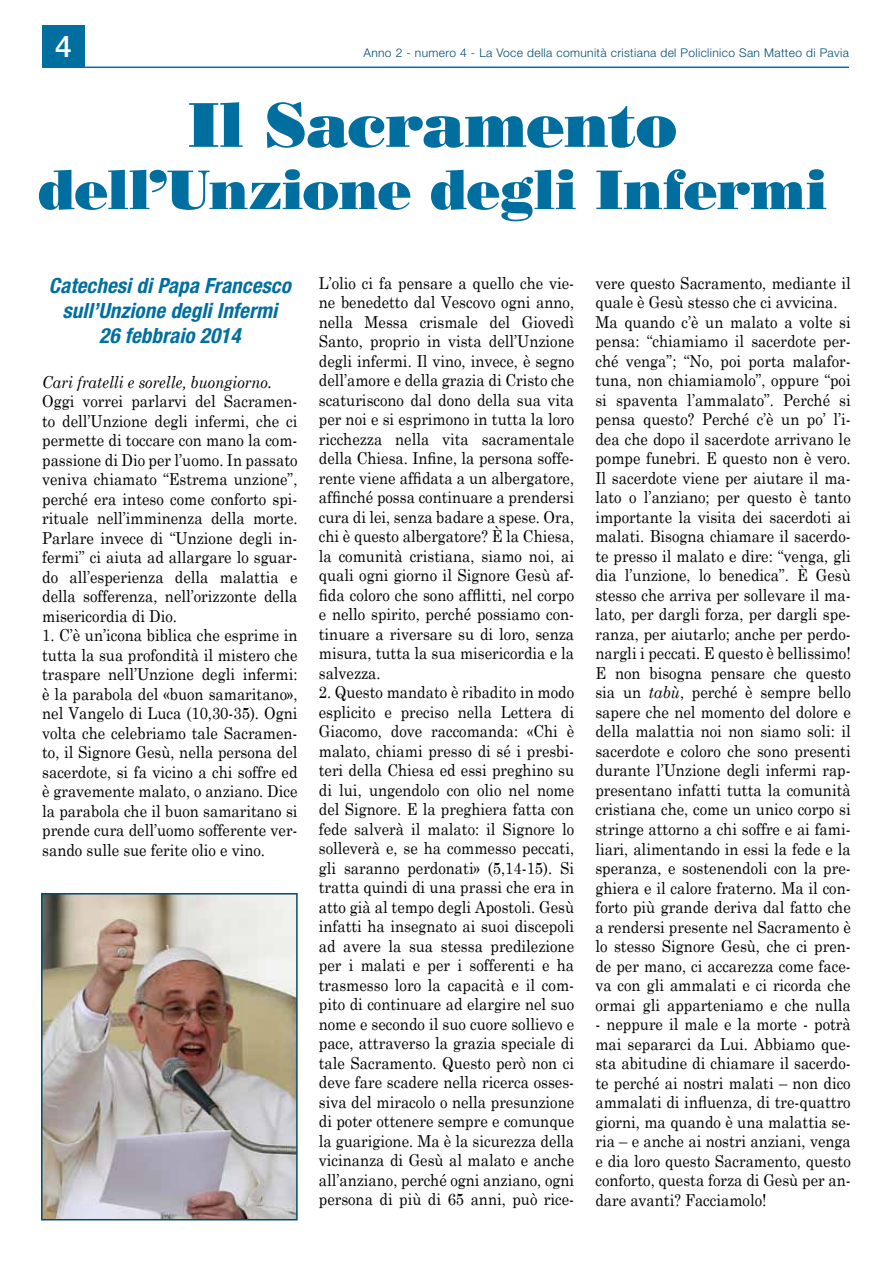
<style>
.page{position:relative;width:893px;height:1263px;background:#fff}
.page>*{position:absolute;margin:0;border:0;box-sizing:border-box;transform-origin:0 0}
.t1{font:63px "Bodoni Poster";letter-spacing:-.01em;color:#006f9f}
.t2{font:55.5px "Bodoni Poster";letter-spacing:-.01em;color:#006f9f}
.t3{font:500 30px "Helvetica Neue";color:#fff}
.t4{font:italic 700 condensed 21px/25.2px "Helvetica Neue";letter-spacing:.005em;color:#006f9f;text-align:center}
.t5{font:16.5px/19.5px "Century Schoolbook";color:#000;text-align:justify;scale:.9 1}
.t6{font:italic 16.5px "Century Schoolbook";color:#000;scale:.9 1}
.t7{font:300 12px "Helvetica Neue";letter-spacing:.03em;color:#004d70}
.s1{font-style:italic}
</style>
<div class="page">
<div style="left:43px;top:26px;width:42px;height:42px;background:#006f9f"></div>
<hr style="left:84px;top:67px;width:765px;height:1px;background:#006f9f">
<img style="left:44px;top:896px;width:251px;height:321px">
<div style="left:41px;top:893px;width:257px;height:327px;border:2px solid #004d70"></div>
<h3 class="t3" style="left:55px;top:28px;width:18px">4</h3>
<p class="t7" style="left:363px;top:45px;width:487px">Anno 2 - numero 4 - La Voce della comunità cristiana del Policlinico San Matteo di Pavia</p>
<h1 class="t1" style="left:188px;top:87px;width:491px">Il Sacramento</h1>
<h2 class="t2" style="left:38px;top:156px;width:791px">dell’Unzione degli Infermi</h2>
<p class="t4" style="left:49px;top:272px;width:245px">Catechesi di Papa Francesco sull’Unzione degli Infermi<br>26 febbraio 2014</p>
<p class="t6" style="left:42px;top:372px;width:257px">Cari fratelli e sorelle, buongiorno.</p>
<p class="t5" style="left:42px;top:391px;width:285px">Oggi vorrei parlarvi del Sacramen&shy;to dell’Unzione degli infermi, che ci permette di toccare con mano la com&shy;passione di Dio per l’uomo. In passato veniva chiamato “Estrema unzione”, perché era inteso come conforto spi&shy;rituale nell’imminenza della morte.<br>Parlare invece di “Unzione degli in&shy;fermi” ci aiuta ad allargare lo sguar&shy;do all’esperienza della malattia e della sofferenza, nell’orizzonte della misericordia di Dio.</p>
<p class="t5" style="left:42px;top:625px;width:285px">1. C’è un’icona biblica che esprime in tutta la sua profondità il mistero che traspare nell’Unzione degli infermi: è la parabola del «buon samaritano», nel Vangelo di Luca (10,30-35). Ogni volta che celebriamo tale Sacramen&shy;to, il Signore Gesù, nella persona del sacerdote, si fa vicino a chi soffre ed è gravemente malato, o anziano. Dice la parabola che il buon samaritano si prende cura dell’uomo sofferente ver&shy;sando sulle sue ferite olio e vino.</p>
<p class="t5" style="left:319px;top:273px;width:285px">L’olio ci fa pensare a quello che vie&shy;ne benedetto dal Vescovo ogni anno, nella Messa crismale del Giovedì Santo, proprio in vista dell’Unzione degli infermi. Il vino, invece, è segno dell’amore e della grazia di Cristo che scaturiscono dal dono della sua vita per noi e si esprimono in tutta la loro ricchezza nella vita sacramentale della Chiesa. Infine, la persona soffe&shy;rente viene affidata a un albergatore, affinché possa continuare a prendersi cura di lei, senza badare a spese. Ora, chi è questo albergatore? È la Chiesa, la comunità cristiana, siamo noi, ai quali ogni giorno il Signore Gesù af&shy;fida coloro che sono afflitti, nel corpo e nello spirito, perché possiamo con&shy;tinuare a riversare su di loro, senza misura, tutta la sua misericordia e la salvezza.</p>
<p class="t5" style="left:319px;top:682px;width:285px">2. Questo mandato è ribadito in modo esplicito e preciso nella Lettera di Giacomo, dove raccomanda: «Chi è malato, chiami presso di sé i presbi&shy;teri della Chiesa ed essi preghino su di lui, ungendolo con olio nel nome del Signore. E la preghiera fatta con fede salverà il malato: il Signore lo solleverà e, se ha commesso peccati, gli saranno perdonati» (5,14-15). Si tratta quindi di una prassi che era in atto già al tempo degli Apostoli. Gesù infatti ha insegnato ai suoi discepoli ad avere la sua stessa predilezione per i malati e per i sofferenti e ha trasmesso loro la capacità e il com&shy;pito di continuare ad elargire nel suo nome e secondo il suo cuore sollievo e pace, attraverso la grazia speciale di tale Sacramento. Questo però non ci deve fare scadere nella ricerca osses&shy;siva del miracolo o nella presunzione di poter ottenere sempre e comunque la guarigione. Ma è la sicurezza della vicinanza di Gesù al malato e anche all’anziano, perché ogni anziano, ogni persona di più di 65 anni, può rice-</p>
<p class="t5" style="left:595px;top:273px;width:285px;text-align:left">vere questo Sacramento, mediante il quale è Gesù stesso che ci avvicina.<br>Ma quando c’è un malato a volte si pensa: “chiamiamo il sacerdote per&shy;ché venga”; “No, poi porta malafor&shy;tuna, non chiamiamolo”, oppure “poi si spaventa l’ammalato”. Perché si pensa questo? Perché c’è un po’ l’i&shy;dea che dopo il sacerdote arrivano le pompe funebri. E questo non è vero.<br>Il sacerdote viene per aiutare il ma&shy;lato o l’anziano; per questo è tanto importante la visita dei sacerdoti ai malati. Bisogna chiamare il sacerdo&shy;te presso il malato e dire: “venga, gli dia l’unzione, lo benedica”. È Gesù stesso che arriva per sollevare il ma&shy;lato, per dargli forza, per dargli spe&shy;ranza, per aiutarlo; anche per perdo&shy;nargli i peccati. E questo è bellissimo!<br>E non bisogna pensare che questo sia un <span class="s1">tabù</span>, perché è sempre bello sapere che nel momento del dolore e della malattia noi non siamo soli: il sacerdote e coloro che sono presenti durante l’Unzione degli infermi rap&shy;presentano infatti tutta la comunità cristiana che, come un unico corpo si stringe attorno a chi soffre e ai fami&shy;liari, alimentando in essi la fede e la speranza, e sostenendoli con la pre&shy;ghiera e il calore fraterno. Ma il con&shy;forto più grande deriva dal fatto che a rendersi presente nel Sacramento è lo stesso Signore Gesù, che ci pren&shy;de per mano, ci accarezza come face&shy;va con gli ammalati e ci ricorda che ormai gli apparteniamo e che nulla</p>
<p class="t5" style="left:595px;top:1014px;width:285px">- neppure il male e la morte - potrà mai separarci da Lui. Abbiamo que&shy;sta abitudine di chiamare il sacerdo&shy;te perché ai nostri malati – non dico ammalati di influenza, di tre-quattro giorni, ma quando è una malattia se&shy;ria – e anche ai nostri anziani, venga e dia loro questo Sacramento, questo conforto, questa forza di Gesù per an&shy;dare avanti? Facciamolo!</p>
</div>
